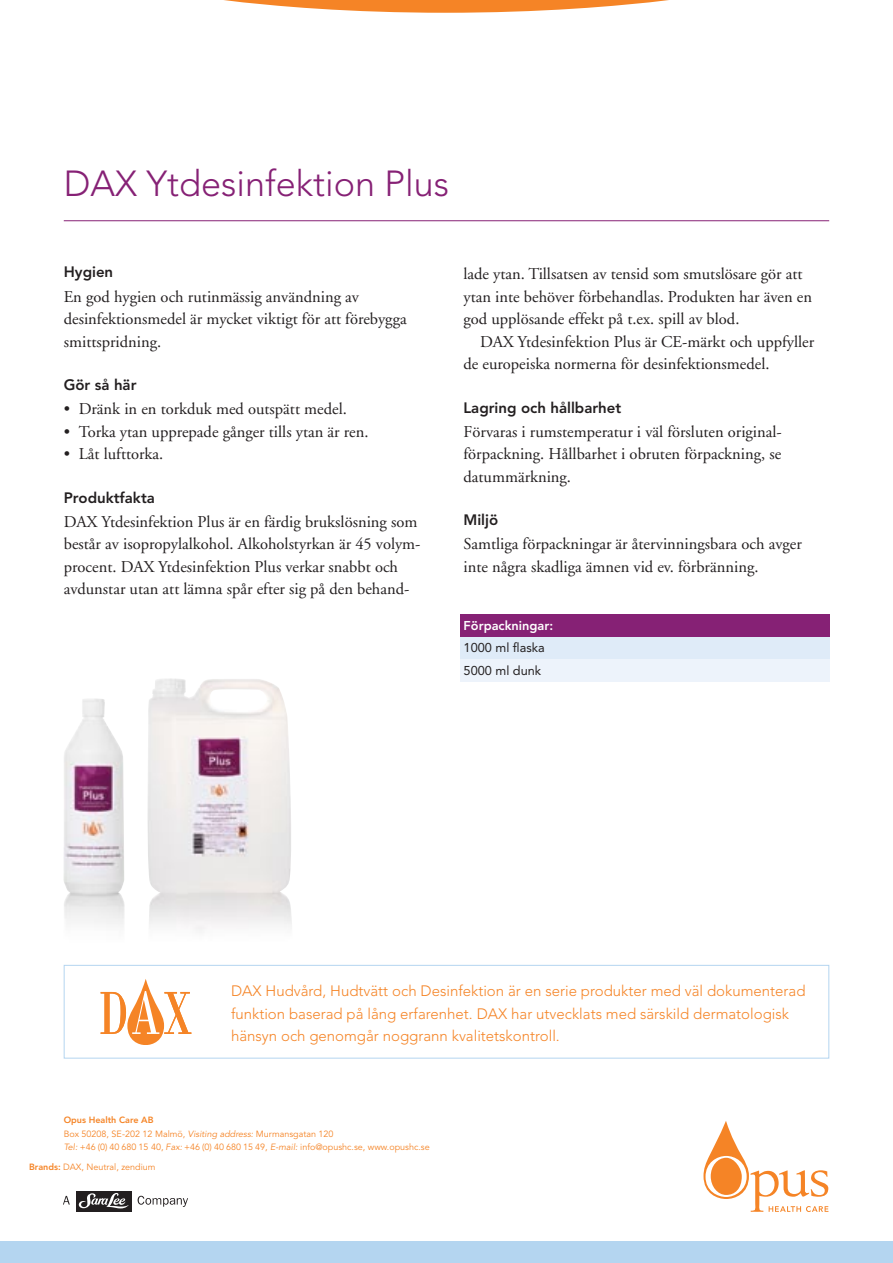
<style>
.page{position:relative;width:893px;height:1263px;background:#fff}
.page>*{position:absolute;margin:0;border:0;box-sizing:border-box;transform-origin:0 0}
.t1{font:300 36px "Avenir";color:#862175}
.Brödtext{font:16.5px/22.5px "Adobe Garamond";color:#231f20}
.Bröd_indrag{font:16.5px/22.5px "Adobe Garamond";color:#231f20}
.t2{font:300 15px/22.5px "Avenir";color:#f58426}
.Mellanrubrik{font:800 15px "Avenir";color:#231f20}
.Fakta{font:12.75px "Avenir";color:#231f20}
.Fakta-2{font:800 12.75px "Avenir";color:#fff}
.t3{font:9px "Avenir";color:#f58426}
.t4{font:800 9px "Avenir";color:#f58426}
.s1{font-style:italic}
.s2{font-weight:800}
</style>
<div class="page">
<img style="left:147px;top:678px;width:145px;height:253px">
<img style="left:63px;top:699px;width:62px;height:273px">
<div style="left:460px;top:614px;width:369px;height:23px;background:#862175"></div>
<div style="left:460px;top:637px;width:369px;height:22px;background:#dfebf8"></div>
<div style="left:460px;top:659px;width:369px;height:23px;background:#edf3fb"></div>
<div style="left:64px;top:965px;width:765px;height:93px;border:1px solid #b4d5f0"></div>
<svg style="left:101px;top:979px;width:90px;height:66px"></svg>
<svg style="left:703px;top:1121px;width:125px;height:91px"></svg>
<div style="left:76px;top:1191px;width:56px;height:21px;background:#231f20"></div>
<svg style="left:79px;top:1193px;width:50px;height:15px"></svg>
<svg style="left:63px;top:1196px;width:7px;height:8px"></svg>
<svg style="left:138px;top:1196px;width:50px;height:11px"></svg>
<hr style="left:64px;top:220px;width:765px;height:1px;background:#862175">
<svg style="left:224px;top:0;width:445px;height:13px"></svg>
<div style="left:0;top:1242px;width:893px;height:21px;background:#b4d5f0"></div>
<p class="t1" style="left:64px;top:162px;width:387px">DAX Ytdesinfektion Plus</p>
<p class="Mellanrubrik" style="left:64px;top:263px;width:51px">Hygien</p>
<p class="Brödtext" style="left:64px;top:285px;width:344px">En god hygien och rutinmässig användning av desinfektionsmedel är mycket viktigt för att förebygga smittspridning.</p>
<p class="Mellanrubrik" style="left:64px;top:376px;width:74px">Gör så här</p>
<p class="Brödtext" style="left:64px;top:398px;width:285px">• Dränk in en torkduk med outspätt medel.</p>
<p class="Brödtext" style="left:64px;top:420px;width:306px">• Torka ytan upprepade gånger tills ytan är ren.</p>
<p class="Brödtext" style="left:64px;top:443px;width:101px">• Låt lufttorka.</p>
<p class="Mellanrubrik" style="left:64px;top:488px;width:93px">Produktfakta</p>
<p class="Brödtext" style="left:64px;top:510px;width:358px">DAX Ytdesinfektion Plus är en färdig brukslösning som består av isopropylalkohol. Alkoholstyrkan är 45 volym&shy;procent. DAX Ytdesinfektion Plus verkar snabbt och avdunstar utan att lämna spår efter sig på den behand-</p>
<p class="Brödtext" style="left:463px;top:263px;width:350px">lade ytan. Tillsatsen av tensid som smutslösare gör att ytan inte behöver förbehandlas. Produkten har även en god upplösande effekt på t.ex. spill av blod.</p>
<p class="Bröd_indrag" style="left:463px;top:330px;width:352px;text-indent:16px">DAX Ytdesinfektion Plus är CE-märkt och uppfyller de europeiska normerna för desinfektionsmedel.</p>
<p class="Mellanrubrik" style="left:463px;top:398px;width:159px">Lagring och hållbarhet</p>
<p class="Brödtext" style="left:463px;top:420px;width:320px;text-align:justify">Förvaras i rumstemperatur i väl försluten original&shy;förpackning. Hållbarhet i obruten förpackning, se datummärkning.</p>
<p class="Mellanrubrik" style="left:463px;top:511px;width:36px">Miljö</p>
<p class="Brödtext" style="left:463px;top:533px;width:340px">Samtliga förpackningar är återvinningsbara och avger inte några skadliga ämnen vid ev. förbränning.</p>
<p class="Fakta-2" style="left:464px;top:618px;width:91px">Förpackningar:</p>
<p class="Fakta" style="left:464px;top:640px;width:83px">1000 ml flaska</p>
<p class="Fakta" style="left:464px;top:663px;width:79px">5000 ml dunk</p>
<p class="t2" style="left:231px;top:980px;width:576px">DAX Hudvård, Hudtvätt och Desinfektion är en serie produkter med väl dokumenterad funktion baserad på lång erfarenhet. DAX har utvecklats med särskild dermatologisk hänsyn och genomgår noggrann kvalitetskontroll.</p>
<p class="t4" style="left:64px;top:1115px;width:91px">Opus Health Care AB</p>
<p class="t3" style="left:64px;top:1128px;width:271px">Box 50208, SE-202 12 Malmö, <span class="s1">Visiting address:</span> Murmansgatan 120</p>
<p class="t3" style="left:64px;top:1142px;width:368px"><span class="s1">Tel:</span> +46 (0) 40 680 15 40, <span class="s1">Fax:</span> +46 (0) 40 680 15 49, <span class="s1">E-mail:</span> info@opushc.se, www.opushc.se</p>
<p class="t3" style="left:29px;top:1162px;width:128px"><span class="s2">Brands:</span> DAX, Neutral, zendium</p>
</div>
